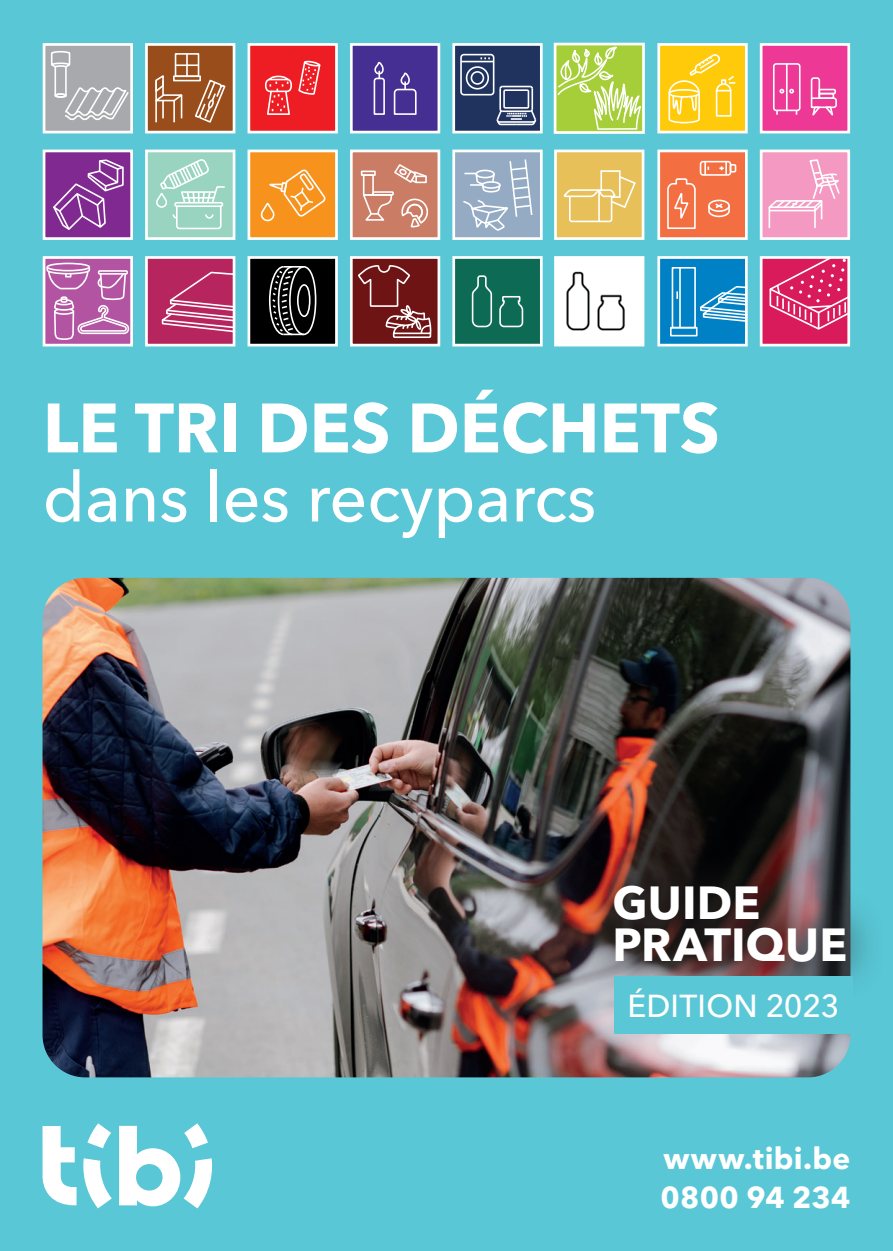
<style>
.page{position:relative;width:893px;height:1251px;background:#fff}
.page>*{position:absolute;margin:0;border:0;box-sizing:border-box;transform-origin:0 0}
.t1{font:500 69px "Avenir Next LT Pro";color:#fff;scale:.96 1}
.t2{font:700 69px "Avenir Next LT Pro";color:#fff}
.t3{font:700 45.9px/42.6px "Avenir Next LT Pro";letter-spacing:.005em;color:#fff}
.t4{font:500 31.5px "Avenir Next LT Pro";letter-spacing:.005em;color:#fff}
.t5{font:700 30px/39px "Avenir Next LT Pro";letter-spacing:.01em;color:#fff}
</style>
<div class="page">
<div style="left:0;top:0;width:893px;height:1250px;background:#59c7d6"></div>
<img style="left:43px;top:577px;width:807px;height:500px">
<svg style="left:42px;top:1126px;width:35px;height:78px"></svg>
<svg style="left:119px;top:1123px;width:93px;height:85px"></svg>
<svg style="left:83px;top:1158px;width:29px;height:50px"></svg>
<svg style="left:87px;top:1123px;width:24px;height:24px"></svg>
<div style="left:454px;top:44px;width:87px;height:88px;background:#20335f"></div>
<div style="left:460px;top:54px;width:34px;height:41px;border:2px solid #fff;border-radius:3px"></div>
<div style="left:466px;top:66px;width:23px;height:23px;border:2px solid #fff;border-radius:50%"></div>
<hr style="left:461px;top:61px;width:33px;height:1px;background:#fff">
<div style="left:471px;top:71px;width:13px;height:14px;border:2px solid #fff;border-radius:50%"></div>
<svg style="left:480px;top:57px;width:10px;height:2px"></svg>
<svg style="left:496px;top:85px;width:41px;height:41px"></svg>
<div style="left:452px;top:43px;width:91px;height:90px;border:3px solid #fff"></div>
<div style="left:44px;top:151px;width:88px;height:87px;background:#802990"></div>
<svg style="left:53px;top:159px;width:71px;height:71px"></svg>
<div style="left:43px;top:149px;width:90px;height:91px;border:3px solid #fff"></div>
<div style="left:44px;top:44px;width:88px;height:88px;background:#a8a9ad"></div>
<svg style="left:51px;top:51px;width:20px;height:17px"></svg>
<div style="left:54px;top:93px;width:13px;height:5px;border:2px solid #fff;border-radius:50%"></div>
<hr style="left:65px;top:67px;width:2px;height:29px;background:#fff">
<hr style="left:54px;top:67px;width:2px;height:29px;background:#fff">
<svg style="left:63px;top:86px;width:66px;height:35px"></svg>
<div style="left:43px;top:43px;width:90px;height:90px;border:3px solid #fff"></div>
<div style="left:146px;top:45px;width:88px;height:87px;background:#984d1a"></div>
<svg style="left:194px;top:79px;width:32px;height:44px"></svg>
<hr style="left:155px;top:80px;width:2px;height:42px;background:#fff">
<hr style="left:173px;top:100px;width:2px;height:22px;background:#fff">
<svg style="left:155px;top:73px;width:31px;height:45px"></svg>
<div style="left:173px;top:75px;width:28px;height:6px;border:2px solid #fff"></div>
<div style="left:175px;top:53px;width:24px;height:24px;border:2px solid #fff"></div>
<hr style="left:186px;top:54px;width:2px;height:22px;background:#fff">
<hr style="left:175px;top:64px;width:24px;height:2px;background:#fff">
<div style="left:145px;top:43px;width:90px;height:90px;border:3px solid #fff"></div>
<div style="left:249px;top:44px;width:87px;height:88px;background:#ee1d23"></div>
<svg style="left:264px;top:60px;width:57px;height:55px"></svg>
<div style="left:248px;top:43px;width:90px;height:90px;border:3px solid #fff"></div>
<div style="left:351px;top:44px;width:88px;height:88px;background:#452f92"></div>
<svg style="left:373px;top:62px;width:12px;height:53px"></svg>
<svg style="left:393px;top:73px;width:24px;height:42px"></svg>
<div style="left:350px;top:43px;width:90px;height:90px;border:3px solid #fff"></div>
<div style="left:555px;top:151px;width:88px;height:87px;background:#e7c059"></div>
<div style="left:554px;top:149px;width:90px;height:91px;border:3px solid #fff"></div>
<div style="left:659px;top:45px;width:87px;height:87px;background:#feca0a"></div>
<svg style="left:668px;top:54px;width:68px;height:70px"></svg>
<div style="left:657px;top:43px;width:91px;height:90px;border:3px solid #fff"></div>
<div style="left:761px;top:44px;width:88px;height:88px;background:#ed3896"></div>
<div style="left:773px;top:63px;width:28px;height:48px;border:2px solid #fff;border-radius:2px"></div>
<svg style="left:779px;top:89px;width:15px;height:5px"></svg>
<hr style="left:786px;top:64px;width:2px;height:46px;background:#fff">
<svg style="left:810px;top:77px;width:27px;height:39px"></svg>
<div style="left:760px;top:43px;width:90px;height:90px;border:3px solid #fff"></div>
<div style="left:249px;top:151px;width:87px;height:87px;background:#f7931d"></div>
<svg style="left:261px;top:169px;width:65px;height:53px"></svg>
<div style="left:248px;top:149px;width:90px;height:91px;border:3px solid #fff"></div>
<div style="left:146px;top:151px;width:88px;height:87px;background:#98d4c0"></div>
<svg style="left:156px;top:159px;width:69px;height:71px"></svg>
<hr style="left:176px;top:205px;width:45px;height:2px;background:#fff">
<div style="left:145px;top:149px;width:90px;height:91px;border:3px solid #fff"></div>
<div style="left:351px;top:151px;width:88px;height:87px;background:#cb7c64"></div>
<svg style="left:401px;top:198px;width:28px;height:30px"></svg>
<div style="left:363px;top:174px;width:11px;height:22px;border:2px solid #fff"></div>
<div style="left:361px;top:170px;width:15px;height:6px;border:2px solid #fff"></div>
<svg style="left:362px;top:190px;width:32px;height:31px"></svg>
<svg style="left:394px;top:164px;width:33px;height:20px"></svg>
<div style="left:399px;top:168px;width:8px;height:7px;border:2px solid #fff;border-radius:50%"></div>
<div style="left:350px;top:149px;width:90px;height:91px;border:3px solid #fff"></div>
<div style="left:454px;top:151px;width:87px;height:87px;background:#95abc4"></div>
<svg style="left:463px;top:159px;width:70px;height:72px"></svg>
<div style="left:452px;top:149px;width:91px;height:91px;border:3px solid #fff"></div>
<div style="left:43px;top:256px;width:90px;height:90px;border:3px solid #fff"></div>
<div style="left:659px;top:151px;width:87px;height:87px;background:#f36f42"></div>
<svg style="left:667px;top:178px;width:29px;height:51px"></svg>
<div style="left:700px;top:161px;width:31px;height:15px;border:2px solid #fff;border-radius:3px"></div>
<div style="left:730px;top:164px;width:6px;height:8px;border:2px solid #fff"></div>
<svg style="left:719px;top:162px;width:8px;height:13px"></svg>
<svg style="left:704px;top:162px;width:5px;height:13px"></svg>
<div style="left:708px;top:199px;width:22px;height:13px;border:2px solid #fff;border-radius:50%"></div>
<svg style="left:708px;top:202px;width:22px;height:16px"></svg>
<div style="left:657px;top:149px;width:91px;height:91px;border:3px solid #fff"></div>
<div style="left:145px;top:256px;width:90px;height:90px;border:3px solid #fff"></div>
<div style="left:761px;top:151px;width:88px;height:87px;background:#f499c2"></div>
<svg style="left:768px;top:159px;width:72px;height:69px"></svg>
<div style="left:760px;top:149px;width:90px;height:91px;border:3px solid #fff"></div>
<svg style="left:46px;top:260px;width:290px;height:87px;background:#8c5a7c"></svg>
<div style="left:248px;top:256px;width:90px;height:90px;border:3px solid #fff"></div>
<div style="left:351px;top:257px;width:88px;height:88px;background:#6e1415"></div>
<svg style="left:359px;top:264px;width:82px;height:83px"></svg>
<div style="left:350px;top:256px;width:90px;height:90px;border:3px solid #fff"></div>
<div style="left:454px;top:257px;width:87px;height:88px;background:#0d6a55"></div>
<svg style="left:454px;top:275px;width:70px;height:72px"></svg>
<div style="left:452px;top:256px;width:91px;height:90px;border:3px solid #fff"></div>
<div style="left:659px;top:257px;width:87px;height:88px;background:#0080c5"></div>
<div style="left:670px;top:327px;width:27px;height:9px;border:2px solid #fff"></div>
<div style="left:672px;top:267px;width:24px;height:61px;border:2px solid #fff"></div>
<hr style="left:679px;top:267px;width:2px;height:60px;background:#fff">
<svg style="left:676px;top:291px;width:2px;height:8px"></svg>
<svg style="left:700px;top:286px;width:44px;height:36px"></svg>
<div style="left:657px;top:256px;width:91px;height:90px;border:3px solid #fff"></div>
<div style="left:572px;top:842px;width:315px;height:162px;background:#231f20;opacity:.5"></div>
<div style="left:614px;top:976px;width:239px;height:57px;background:#59c7d6"></div>
<svg style="left:554px;top:43px;width:91px;height:91px"></svg>
<svg style="left:556px;top:45px;width:86px;height:178px"></svg>
<img style="left:558px;top:260px;width:82px;height:82px">
<div style="left:554px;top:256px;width:90px;height:90px;border:3px solid #fff"></div>
<svg style="left:759px;top:257px;width:90px;height:90px;background:#db3971"></svg>
<div style="left:760px;top:256px;width:90px;height:90px;border:3px solid #fff"></div>
<h1 class="t2" style="left:43px;top:386px;width:678px">LE TRI DES DÉCHETS</h1>
<h1 class="t1" style="left:43px;top:455px;width:578px">dans les recyparcs</h1>
<h2 class="t3" style="left:612px;top:880px;width:237px">GUIDE<br>PRATIQUE</h2>
<p class="t4" style="left:627px;top:987px;width:214px">ÉDITION 2023</p>
<p class="t5" style="left:661px;top:1138px;width:191px">www.tibi.be<br>0800 94 234</p>
</div>
